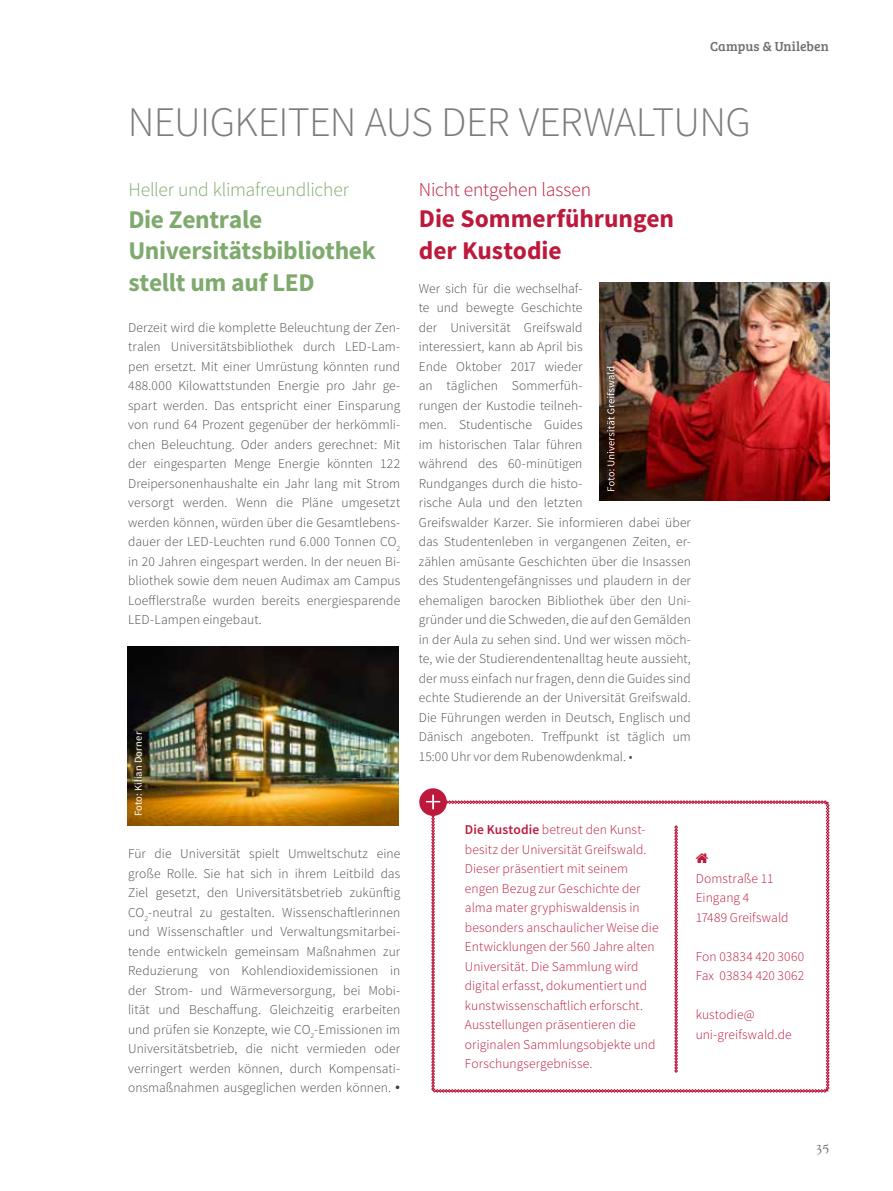
<style>
.page{position:relative;width:893px;height:1191px;background:#fff}
.page>*{position:absolute;margin:0;border:0;box-sizing:border-box;transform-origin:0 0}
.t1{font:300 42px "Source Sans Pro";letter-spacing:-.02em;color:#7c7c7c}
.t2{font:700 25.5px/31.5px "Source Sans Pro";letter-spacing:-.015em;color:#7faa6e}
.t3{font:700 25.5px/31.5px "Source Sans Pro";color:#bd193c}
.t4{font:300 19.5px "Source Sans Pro";letter-spacing:-.01em;color:#7faa6e}
.t5{font:300 19.5px "Source Sans Pro";letter-spacing:-.005em;color:#bd193c}
.t6{font:300 13.5px/19.5px "Source Sans Pro";letter-spacing:.005em;color:#4b4b4a;text-align:justify}
.t7{font:300 13.5px/19.5px "Source Sans Pro";letter-spacing:.005em;color:#bd193c}
.t8{font:13.5px "Bree Serif";letter-spacing:.005em;color:#70706f}
.t9{font:13.5px "Day Roman";color:#70706f}
.t10{font:10.5px "Source Sans Pro";letter-spacing:.015em;color:#fff}
.s1{font-family:"Garamond";font-weight:400;font-size:14.25px;color:#3d3d3c}
.s2{font-weight:600}
</style>
<div class="page">
<img style="left:599px;top:283px;width:230px;height:217px">
<img style="left:128px;top:646px;width:270px;height:180px">
<div style="left:419px;top:788px;width:28px;height:28px;background:#bd193c;border-radius:50%"></div>
<svg style="left:607px;top:367px;width:7px;height:124px"></svg>
<svg style="left:426px;top:794px;width:403px;height:298px"></svg>
<p class="t8" style="left:710px;top:36px;width:120px">Campus &amp; Unileben</p>
<h1 class="t1" style="left:128px;top:96px;width:625px">NEUIGKEITEN AUS DER VERWALTUNG</h1>
<h3 class="t4" style="left:128px;top:178px;width:222px">Heller und klimafreundlicher</h3>
<h2 class="t2" style="left:128px;top:204px;width:249px">Die Zentrale<br>Universitätsbibliothek stellt um auf LED</h2>
<p class="t6" style="left:128px;top:317px;width:274px">Derzeit wird die komplette Beleuchtung der Zen&shy;tralen Universitätsbibliothek durch LED-Lam&shy;pen ersetzt. Mit einer Umrüstung könnten rund 488.000 Kilowattstunden Energie pro Jahr ge&shy;spart werden. Das entspricht einer Einsparung von rund 64 Prozent gegenüber der herkömmli&shy;chen Beleuchtung. Oder anders gerechnet: Mit der eingesparten Menge Energie könnten 122<br>Dreipersonenhaushalte ein Jahr lang mit Strom versorgt werden. Wenn die Pläne umgesetzt werden können, würden über die Gesamtlebens&shy;dauer der LED-Leuchten rund 6.000 Tonnen CO<sub>2 </sub>in 20 Jahren eingespart werden. In der neuen Bi&shy;bliothek sowie dem neuen Audimax am Campus Loefflerstraße wurden bereits energiesparende LED-Lampen eingebaut.</p>
<p class="t10" style="left:132px;top:816px;width:86px;rotate:-90deg">Foto: Kilian Dorner</p>
<p class="t6" style="left:128px;top:844px;width:274px">Für die Universität spielt Umweltschutz eine große Rolle. Sie hat sich in ihrem Leitbild das Ziel gesetzt, den Universitätsbetrieb zukünftig CO<sub>2</sub>-neutral zu gestalten. Wissenschaftlerinnen und Wissenschaftler und Verwaltungsmitarbei&shy;tende entwickeln gemeinsam Maßnahmen zur Reduzierung von Kohlendioxidemissionen in der Strom- und Wärmeversorgung, bei Mobi&shy;lität und Beschaffung. Gleichzeitig erarbeiten und prüfen sie Konzepte, wie CO<sub>2</sub>-Emissionen im Universitätsbetrieb, die nicht vermieden oder verringert werden können, durch Kompensati&shy;onsmaßnahmen ausgeglichen werden können. <span class="s1">•</span></p>
<h3 class="t5" style="left:419px;top:177px;width:174px">Nicht entgehen lassen</h3>
<h2 class="t3" style="left:419px;top:204px;width:257px">Die Sommerführungen der Kustodie</h2>
<p class="t6" style="left:419px;top:278px;width:274px;text-align:left">Wer sich für die wechselhaf-<br>te und bewegte Geschichte<br>der Universität Greifswald<br>interessiert, kann ab April bis<br>Ende Oktober 2017 wieder<br>an täglichen Sommerfüh-<br>rungen der Kustodie teilneh-<br>men. Studentische Guides<br>im historischen Talar führen<br>während des 60-minütigen<br>Rundganges durch die histo-<br>rische Aula und den letzten<br>Greifswalder Karzer. Sie informieren dabei über das Studentenleben in vergangenen Zeiten, er&shy;zählen amüsante Geschichten über die Insassen des Studentengefängnisses und plaudern in der ehemaligen barocken Bibliothek über den Uni&shy;gründer und die Schweden, die auf den Gemälden in der Aula zu sehen sind. Und wer wissen möch&shy;te, wie der Studierendentenalltag heute aussieht, der muss einfach nur fragen, denn die Guides sind echte Studierende an der Universität Greifswald.<br>Die Führungen werden in Deutsch, Englisch und Dänisch angeboten. Treffpunkt ist täglich um 15:00 Uhr vor dem Rubenowdenkmal. •</p>
<p class="t7" style="left:465px;top:820px;width:195px"><span class="s2">Die Kustodie</span> betreut den Kunst&shy;besitz der Universität Greifswald.<br>Dieser präsentiert mit seinem engen Bezug zur Geschichte der alma mater gryphiswaldensis in besonders anschaulicher Weise die<br>Entwicklungen der 560 Jahre alten<br>Universität. Die Sammlung wird digital erfasst, dokumentiert und kunstwissenschaftlich erforscht.<br>Ausstellungen präsentieren die originalen Sammlungsobjekte und<br>Forschungsergebnisse.</p>
<p class="t7" style="left:696px;top:868px;width:94px">Domstraße 11<br>Eingang 4<br>17489 Greifswald</p>
<p class="t7" style="left:696px;top:946px;width:110px">Fon 03834 420 3060<br>Fax 03834 420 3062</p>
<p class="t7" style="left:696px;top:1005px;width:97px">kustodie@ uni-greifswald.de</p>
<p class="t9" style="left:817px;top:1137px;width:14px">35</p>
</div>
